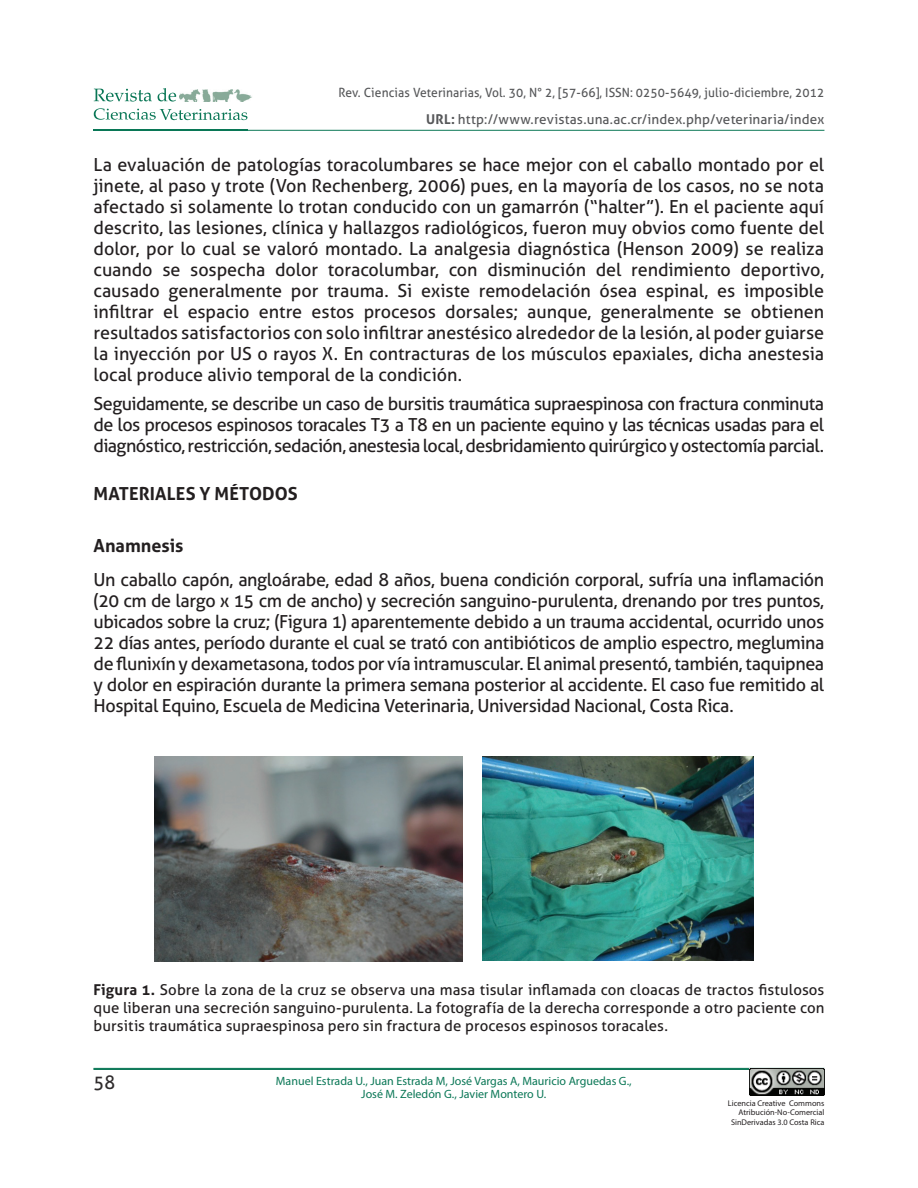
<style>
.page{position:relative;width:918px;height:1188px;background:#fff}
.page>*{position:absolute;margin:0;border:0;box-sizing:border-box;transform-origin:0 0}
.t1{font:19.05px "Aller";color:#2e2b2c;scale:.94 1}
.t2{font:18px/21px "Aller";letter-spacing:-.025em;color:#231f20;text-align:justify}
.t3{font:700 18px "Aller";color:#231f20}
.t4{font:15px/18px "Aller";letter-spacing:.005em;color:#231f20;text-align:justify}
.t5{font:13.5px "Aller";letter-spacing:.01em;color:#57585a}
.t6{font:12.75px "Aller";letter-spacing:.01em;color:#57585a;scale:.94 1}
.t7{font:12px/13.5px "Myriad Pro";color:#0a7756;text-align:center}
.t8{font:8.25px/9.8px "Myriad Pro";color:#231f20;text-align:right}
.s1{font-weight:700}
</style>
<div class="page">
<svg style="left:94px;top:89px;width:58px;height:13px"></svg>
<svg style="left:158px;top:88px;width:18px;height:14px"></svg>
<svg style="left:94px;top:108px;width:153px;height:12px"></svg>
<img style="left:179px;top:89px;width:73px;height:12px">
<hr style="left:94px;top:130px;width:730px;height:1px;background:#0a7756">
<hr style="left:94px;top:1069px;width:730px;height:1px;background:#0a7756">
<hr style="left:94px;top:1068px;width:730px;height:1px;background:#0a7756">
<img style="left:749px;top:1069px;width:75px;height:26px">
<img style="left:154px;top:757px;width:309px;height:204px">
<img style="left:482px;top:757px;width:271px;height:203px">
<p class="t6" style="left:339px;top:85px;width:518px">Rev. Ciencias Veterinarias, Vol. 30, N° 2, [57-66], ISSN: 0250-5649, julio-diciembre, 2012</p>
<p class="t5" style="left:426px;top:111px;width:400px"><span class="s1">URL:</span> http://www.revistas.una.ac.cr/index.php/veterinaria/index</p>
<p class="t2" style="left:94px;top:154px;width:732px">La evaluación de patologías toracolumbares se hace mejor con el caballo montado por el jinete, al paso y trote (Von Rechenberg, 2006) pues, en la mayoría de los casos, no se nota afectado si solamente lo trotan conducido con un gamarrón (“halter”). En el paciente aquí descrito, las lesiones, clínica y hallazgos radiológicos, fueron muy obvios como fuente del dolor, por lo cual se valoró montado. La analgesia diagnóstica (Henson 2009) se realiza cuando se sospecha dolor toracolumbar, con disminución del rendimiento deportivo, causado generalmente por trauma. Si existe remodelación ósea espinal, es imposible infiltrar el espacio entre estos procesos dorsales; aunque, generalmente se obtienen resultados satisfactorios con solo infiltrar anestésico alrededor de la lesión, al poder guiarse la inyección por US o rayos X. En contracturas de los músculos epaxiales, dicha anestesia local produce alivio temporal de la condición.</p>
<p class="t2" style="left:94px;top:393px;width:732px">Seguidamente, se describe un caso de bursitis traumática supraespinosa con fractura conminuta de los procesos espinosos toracales T3 a T8 en un paciente equino y las técnicas usadas para el diagnóstico, restricción, sedación, anestesia local, desbridamiento quirúrgico y ostectomía parcial.</p>
<p class="t3" style="left:94px;top:482px;width:206px">MATERIALES Y MÉTODOS</p>
<p class="t3" style="left:94px;top:534px;width:92px">Anamnesis</p>
<p class="t2" style="left:94px;top:569px;width:732px">Un caballo capón, angloárabe, edad 8 años, buena condición corporal, sufría una inflamación (20 cm de largo x 15 cm de ancho) y secreción sanguino-purulenta, drenando por tres puntos, ubicados sobre la cruz; (Figura 1) aparentemente debido a un trauma accidental, ocurrido unos 22 días antes, período durante el cual se trató con antibióticos de amplio espectro, meglumina de flunixín y dexametasona, todos por vía intramuscular. El animal presentó, también, taquipnea y dolor en espiración durante la primera semana posterior al accidente. El caso fue remitido al Hospital Equino, Escuela de Medicina Veterinaria, Universidad Nacional, Costa Rica.</p>
<p class="t4" style="left:94px;top:980px;width:732px"><span class="s1">Figura 1.</span> Sobre la zona de la cruz se observa una masa tisular inflamada con cloacas de tractos fistulosos que liberan una secreción sanguino-purulenta. La fotografía de la derecha corresponde a otro paciente con bursitis traumática supraespinosa pero sin fractura de procesos espinosos toracales.</p>
<p class="t1" style="left:94px;top:1071px;width:25px">58</p>
<p class="t7" style="left:276px;top:1074px;width:357px">Manuel Estrada U., Juan Estrada M, José Vargas A, Mauricio Arguedas G.,<br>José M. Zeledón G., Javier Montero U.</p>
<p class="t8" style="left:728px;top:1098px;width:98px">Licencia Creative Commons<br>Atribución-No-Comercial<br>SinDerivadas 3.0 Costa Rica</p>
</div>
